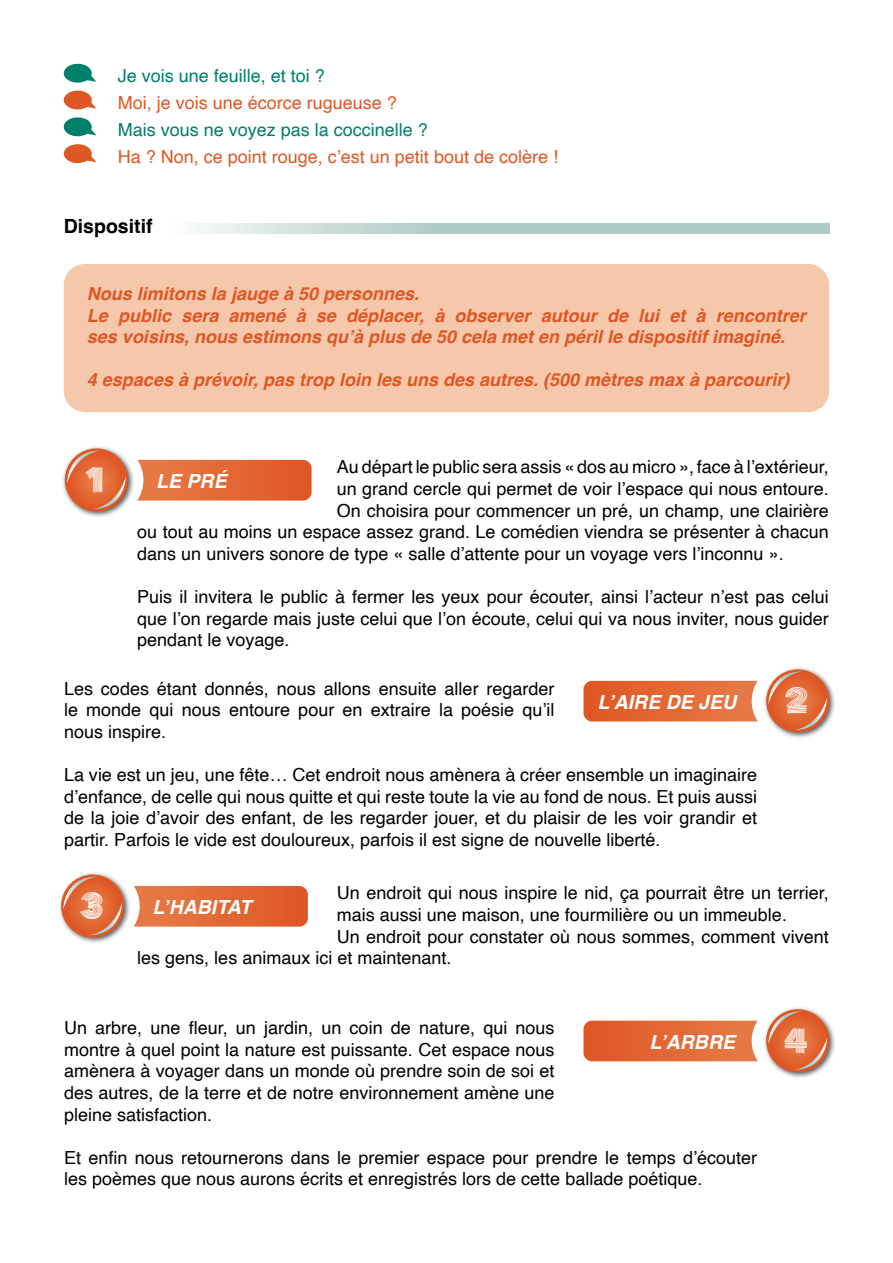
<style>
.page{position:relative;width:893px;height:1263px;background:#fff}
.page>*{position:absolute;margin:0;border:0;box-sizing:border-box;transform-origin:0 0}
.t1{font:35.1px "Vibe";color:#fff}
.t2{font:italic 700 19.5px "Helvetica";color:#fff}
.t3{font:700 19.5px "Helvetica";color:#000}
.t4{font:18px/21.6px "Helvetica";color:#000;text-align:justify}
.t5{font:italic 700 18px/21.6px "Helvetica";color:#df5725}
.t6{font:18px "Helvetica";color:#df5725}
.t7{font:18px "Helvetica";color:#007f6a}
</style>
<div class="page">
<div style="left:64px;top:264px;width:765px;height:148px;background:#f5c7ab;border-radius:21px"></div>
<svg style="left:193px;top:223px;width:636px;height:10px;background:#bbd3ce"></svg>
<div style="left:62px;top:445px;width:72px;height:74px;background:#231f20;opacity:.75"></div>
<svg style="left:65px;top:448px;width:63px;height:63px"></svg>
<svg style="left:67px;top:451px;width:59px;height:58px;background:#de7b51"></svg>
<svg style="left:583px;top:681px;width:175px;height:40px;background:#e36d3b"></svg>
<div style="left:763px;top:666px;width:73px;height:73px;background:#231f20;opacity:.75"></div>
<svg style="left:766px;top:669px;width:63px;height:63px"></svg>
<svg style="left:768px;top:671px;width:59px;height:59px;background:#df7c53"></svg>
<svg style="left:134px;top:886px;width:174px;height:41px;background:#e36e3c"></svg>
<div style="left:58px;top:871px;width:73px;height:74px;background:#231f20;opacity:.75"></div>
<svg style="left:61px;top:874px;width:63px;height:63px"></svg>
<svg style="left:63px;top:877px;width:59px;height:58px;background:#df7b51"></svg>
<svg style="left:64px;top:144px;width:32px;height:19px"></svg>
<svg style="left:64px;top:64px;width:32px;height:19px"></svg>
<svg style="left:64px;top:117px;width:32px;height:19px"></svg>
<svg style="left:64px;top:91px;width:32px;height:18px"></svg>
<svg style="left:583px;top:1021px;width:175px;height:40px;background:#e36d3b"></svg>
<div style="left:763px;top:1006px;width:73px;height:73px;background:#231f20;opacity:.75"></div>
<svg style="left:766px;top:1009px;width:63px;height:63px"></svg>
<svg style="left:768px;top:1011px;width:59px;height:59px;background:#df7c53"></svg>
<svg style="left:137px;top:460px;width:175px;height:40px;background:#e36d3b"></svg>
<p class="t7" style="left:118px;top:62px;width:209px">Je vois une feuille, et toi ?</p>
<p class="t6" style="left:118px;top:89px;width:281px">Moi, je vois une écorce rugueuse ?</p>
<p class="t7" style="left:118px;top:116px;width:312px">Mais vous ne voyez pas la coccinelle ?</p>
<p class="t6" style="left:118px;top:143px;width:442px">Ha ? Non, ce point rouge, c’est un petit bout de colère !</p>
<p class="t3" style="left:64px;top:214px;width:90px">Dispositif</p>
<p class="t5" style="left:87px;top:285px;width:334px">Nous limitons la jauge à 50 personnes.</p>
<p class="t5" style="left:87px;top:307px;width:720px">Le public sera amené à se déplacer, à observer autour de lui et à rencontrer ses voisins, nous estimons qu’à plus de 50 cela met en péril le dispositif imaginé.</p>
<p class="t5" style="left:87px;top:371px;width:704px">4 espaces à prévoir, pas trop loin les uns des autres. (500 mètres max à parcourir)</p>
<p class="t4" style="left:337px;top:457px;width:494px">Au départ le public sera assis « dos au micro », face à l’extérieur,</p>
<p class="t4" style="left:337px;top:478px;width:493px">un grand cercle qui permet de voir l’espace qui nous entoure.</p>
<p class="t4" style="left:337px;top:500px;width:493px">On choisira pour commencer un pré, un champ, une clairière</p>
<p class="t4" style="left:137px;top:522px;width:693px">ou tout au moins un espace assez grand. Le comédien viendra se présenter à chacun</p>
<p class="t4" style="left:137px;top:543px;width:648px">dans un univers sonore de type « salle d’attente pour un voyage vers l’inconnu ».</p>
<p class="t4" style="left:137px;top:586px;width:693px">Puis il invitera le public à fermer les yeux pour écouter, ainsi l’acteur n’est pas celui que l’on regarde mais juste celui que l’on écoute, celui qui va nous inviter, nous guider pendant le voyage.</p>
<p class="t4" style="left:64px;top:678px;width:492px">Les codes étant donnés, nous allons ensuite aller regarder le monde qui nous entoure pour en extraire la poésie qu’il nous inspire.</p>
<p class="t4" style="left:64px;top:764px;width:694px">La vie est un jeu, une fête… Cet endroit nous amènera à créer ensemble un imaginaire d’enfance, de celle qui nous quitte et qui reste toute la vie au fond de nous. Et puis aussi de la joie d’avoir des enfant, de les regarder jouer, et du plaisir de les voir grandir et partir. Parfois le vide est douloureux, parfois il est signe de nouvelle liberté.</p>
<p class="t4" style="left:337px;top:883px;width:493px">Un endroit qui nous inspire le nid, ça pourrait être un terrier, mais aussi une maison, une fourmilière ou un immeuble.</p>
<p class="t4" style="left:137px;top:926px;width:693px;text-indent:199px">Un endroit pour constater où nous sommes, comment vivent les gens, les animaux ici et maintenant.</p>
<p class="t1" style="left:84px;top:464px;width:21px">1</p>
<p class="t2" style="left:156px;top:469px;width:72px">LE PRÉ</p>
<p class="t2" style="left:597px;top:690px;width:140px">L’AIRE DE JEU</p>
<p class="t1" style="left:785px;top:685px;width:25px">2</p>
<p class="t1" style="left:80px;top:890px;width:25px">3</p>
<p class="t2" style="left:152px;top:895px;width:100px">L’HABITAT</p>
<p class="t4" style="left:64px;top:1017px;width:492px">Un arbre, une fleur, un jardin, un coin de nature, qui nous montre à quel point la nature est puissante. Cet espace nous amènera à voyager dans un monde où prendre soin de soi et des autres, de la terre et de notre environnement amène une pleine satisfaction.</p>
<p class="t4" style="left:64px;top:1147px;width:694px">Et enfin nous retournerons dans le premier espace pour prendre le temps d’écouter les poèmes que nous aurons écrits et enregistrés lors de cette ballade poétique.</p>
<p class="t2" style="left:649px;top:1030px;width:87px">L’ARBRE</p>
<p class="t1" style="left:784px;top:1025px;width:26px">4</p>
</div>
